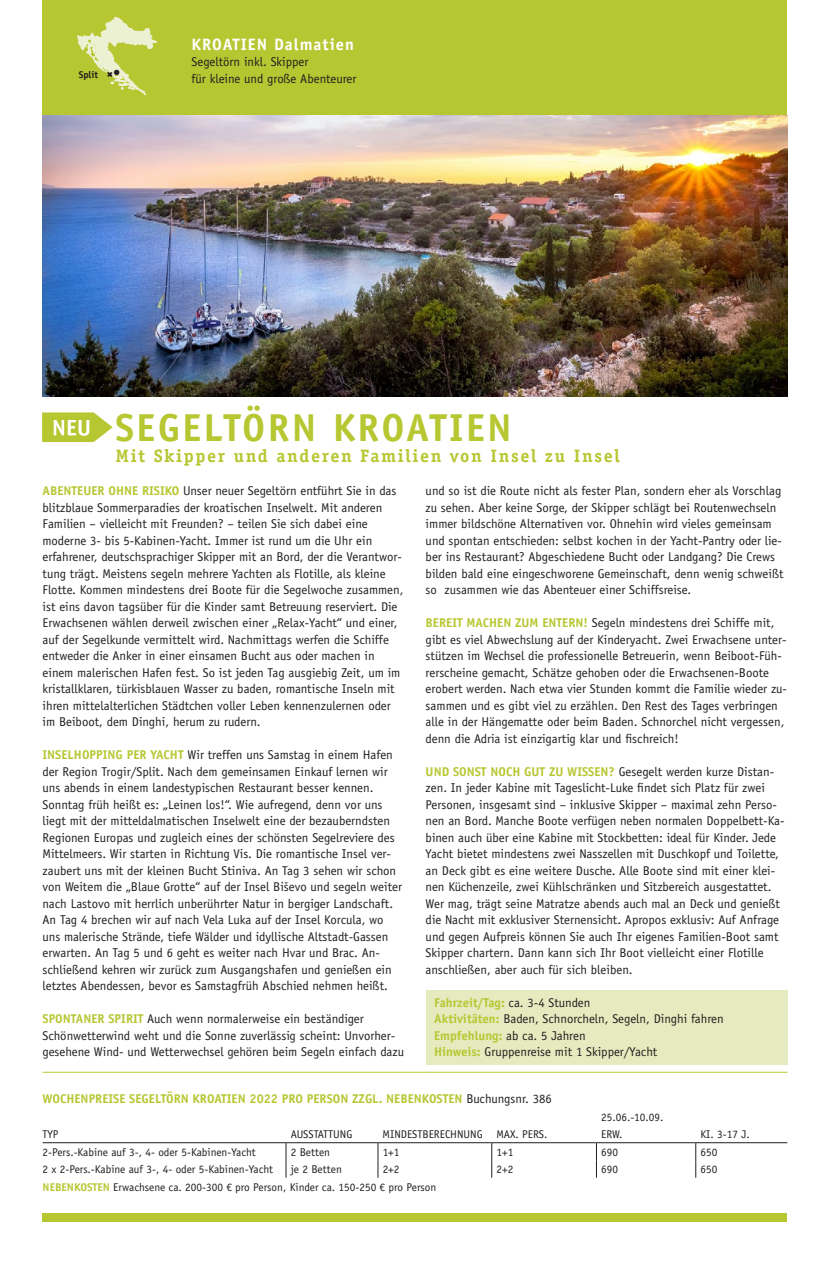
<style>
.page{position:relative;width:830px;height:1263px;background:#fff}
.page>*{position:absolute;margin:0;border:0;box-sizing:border-box;transform-origin:0 0}
.t1{font:700 39px "Officina Sans Std";letter-spacing:.06em;color:#b7c732}
.t2{font:700 18px "Officina Serif Std";letter-spacing:.09em;color:#b7c732}
.t3{font:700 16.5px "Officina Sans Std";letter-spacing:.06em;color:#fff}
.t4{font:12.75px/16.5px "Officina Sans Std";color:#231f20}
.t5{font:700 12.75px "Officina Sans Std";color:#b7c732}
.t6{font:11.25px/17.5px "Officina Sans Std";color:#231f20}
.t7{font:700 9.75px "Officina Sans Std";color:#231f20}
.s1{font-weight:700;color:#b7c732}
.s2{font-weight:400;color:#231f20}
</style>
<div class="page">
<div style="left:43px;top:0;width:744px;height:116px;background:#b7c732"></div>
<svg style="left:77px;top:16px;width:80px;height:80px"></svg>
<img style="left:43px;top:116px;width:744px;height:280px">
<div style="left:43px;top:1213px;width:744px;height:8px;background:#b7c732"></div>
<svg style="left:42px;top:412px;width:71px;height:30px"></svg>
<div style="left:425px;top:990px;width:362px;height:74px;background:#e6ebbf"></div>
<hr style="left:43px;top:1142px;width:243px;height:1px;background:#231f20">
<hr style="left:286px;top:1142px;width:92px;height:1px;background:#231f20">
<hr style="left:378px;top:1142px;width:113px;height:1px;background:#231f20">
<hr style="left:491px;top:1142px;width:105px;height:1px;background:#231f20">
<hr style="left:596px;top:1142px;width:99px;height:1px;background:#231f20">
<hr style="left:695px;top:1142px;width:91px;height:1px;background:#231f20">
<svg style="left:285px;top:1143px;width:1px;height:35px"></svg>
<svg style="left:377px;top:1143px;width:1px;height:35px"></svg>
<svg style="left:491px;top:1143px;width:1px;height:35px"></svg>
<svg style="left:695px;top:1143px;width:1px;height:35px"></svg>
<hr style="left:43px;top:1072px;width:744px;height:1px;background:#b7c732">
<p class="t7" style="left:79px;top:69px;width:43px">Split ✖●</p>
<p class="t3" style="left:191px;top:34px;width:164px">KROATIEN Dalmatien</p>
<p class="t4" style="left:191px;top:53px;width:166px">Segeltörn inkl. Skipper<br>für kleine und große Abenteurer</p>
<h1 class="t1" style="left:115px;top:403px;width:397px">SEGELTÖRN KROATIEN</h1>
<h2 class="t2" style="left:115px;top:445px;width:505px">Mit Skipper und anderen Familien von Insel zu Insel</h2>
<p class="t4" style="left:425px;top:482px;width:359px">und so ist die Route nicht als fester Plan, sondern eher als Vorschlag zu sehen. Aber keine Sorge, der Skipper schlägt bei Routenwechseln immer bildschöne Alternativen vor. Ohnehin wird vieles gemeinsam und spontan entschieden: selbst kochen in der Yacht-Pantry oder lie&shy;ber ins Restaurant? Abgeschiedene Bucht oder Landgang? Die Crews bilden bald eine eingeschworene Gemeinschaft, denn wenig schweißt so zusammen wie das Abenteuer einer Schiffsreise.</p>
<p class="t4" style="left:425px;top:614px;width:363px"><span class="s1">BEREIT MACHEN ZUM ENTERN!</span> Segeln mindestens drei Schiffe mit, gibt es viel Abwechslung auf der Kinderyacht. Zwei Erwachsene unter&shy;stützen im Wechsel die professionelle Betreuerin, wenn Beiboot-Füh&shy;rerscheine gemacht, Schätze gehoben oder die Erwachsenen-Boote erobert werden. Nach etwa vier Stunden kommt die Familie wieder zu&shy;sammen und es gibt viel zu erzählen. Den Rest des Tages verbringen alle in der Hängematte oder beim Baden. Schnorchel nicht vergessen, denn die Adria ist einzigartig klar und fischreich!</p>
<p class="t4" style="left:425px;top:763px;width:360px"><span class="s1">UND SONST NOCH GUT ZU WISSEN?</span> Gesegelt werden kurze Distan&shy;zen. In jeder Kabine mit Tageslicht-Luke findet sich Platz für zwei Personen, insgesamt sind – inklusive Skipper – maximal zehn Perso&shy;nen an Bord. Manche Boote verfügen neben normalen Doppelbett-Ka&shy;binen auch über eine Kabine mit Stockbetten: ideal für Kinder. Jede Yacht bietet mindestens zwei Nasszellen mit Duschkopf und Toilette, an Deck gibt es eine weitere Dusche. Alle Boote sind mit einer klei&shy;nen Küchenzeile, zwei Kühlschränken und Sitzbereich ausgestattet.<br>Wer mag, trägt seine Matratze abends auch mal an Deck und genießt die Nacht mit exklusiver Sternensicht. Apropos exklusiv: Auf Anfrage und gegen Aufpreis können Sie auch Ihr eigenes Familien-Boot samt Skipper chartern. Dann kann sich Ihr Boot vielleicht einer Flotille anschließen, aber auch für sich bleiben.</p>
<p class="t4" style="left:434px;top:994px;width:291px"><span class="s1">Fahrzeit/Tag:</span> ca. 3-4 Stunden<br><span class="s1">Aktivitäten:</span> Baden, Schnorcheln, Segeln, Dinghi fahren <span class="s1">Empfehlung:</span> ab ca. 5 Jahren<br><span class="s1">Hinweis:</span> Gruppenreise mit 1 Skipper/Yacht</p>
<p class="t5" style="left:43px;top:1091px;width:510px">WOCHENPREISE SEGELTÖRN KROATIEN 2022 PRO PERSON ZZGL. NEBENKOSTEN <span class="s2">Buchungsnr. 386</span></p>
<p class="t6" style="left:43px;top:1125px;width:18px">TYP</p>
<p class="t6" style="left:290px;top:1125px;width:63px">AUSSTATTUNG</p>
<p class="t6" style="left:382px;top:1125px;width:166px">MINDESTBERECHNUNG MAX. PERS.</p>
<p class="t4" style="left:43px;top:482px;width:362px"><span class="s1">ABENTEUER OHNE RISIKO</span> Unser neuer Segeltörn entführt Sie in das blitzblaue Sommerparadies der kroatischen Inselwelt. Mit anderen Familien – vielleicht mit Freunden? – teilen Sie sich dabei eine moderne 3- bis 5-Kabinen-Yacht. Immer ist rund um die Uhr ein erfahrener, deutschsprachiger Skipper mit an Bord, der die Verantwor&shy;tung trägt. Meistens segeln mehrere Yachten als Flotille, als kleine Flotte. Kommen mindestens drei Boote für die Segelwoche zusammen, ist eins davon tagsüber für die Kinder samt Betreuung reserviert. Die Erwachsenen wählen derweil zwischen einer „Relax-Yacht“ und einer, auf der Segelkunde vermittelt wird. Nachmittags werfen die Schiffe entweder die Anker in einer einsamen Bucht aus oder machen in einem malerischen Hafen fest. So ist jeden Tag ausgiebig Zeit, um im kristallklaren, türkisblauen Wasser zu baden, romantische Inseln mit ihren mittelalterlichen Städtchen voller Leben kennenzulernen oder im Beiboot, dem Dinghi, herum zu rudern.</p>
<p class="t4" style="left:43px;top:746px;width:361px"><span class="s1">INSELHOPPING PER YACHT</span> Wir treffen uns Samstag in einem Hafen der Region Trogir/Split. Nach dem gemeinsamen Einkauf lernen wir uns abends in einem landestypischen Restaurant besser kennen.<br>Sonntag früh heißt es: „Leinen los!“. Wie aufregend, denn vor uns liegt mit der mitteldalmatischen Inselwelt eine der bezauberndsten Regionen Europas und zugleich eines der schönsten Segelreviere des Mittelmeers. Wir starten in Richtung Vis. Die romantische Insel ver&shy;zaubert uns mit der kleinen Bucht Stiniva. An Tag 3 sehen wir schon von Weitem die „Blaue Grotte“ auf der Insel Biševo und segeln weiter nach Lastovo mit herrlich unberührter Natur in bergiger Landschaft.<br>An Tag 4 brechen wir auf nach Vela Luka auf der Insel Korcula, wo uns malerische Strände, tiefe Wälder und idyllische Altstadt-Gassen erwarten. An Tag 5 und 6 geht es weiter nach Hvar und Brac. An&shy;schließend kehren wir zurück zum Ausgangshafen und genießen ein letztes Abendessen, bevor es Samstagfrüh Abschied nehmen heißt.</p>
<p class="t4" style="left:43px;top:1010px;width:363px"><span class="s1">SPONTANER SPIRIT</span> Auch wenn normalerweise ein beständiger<br>Schönwetterwind weht und die Sonne zuverlässig scheint: Unvorher&shy;gesehene Wind- und Wetterwechsel gehören beim Segeln einfach dazu</p>
<p class="t6" style="left:601px;top:1108px;width:64px">25.06.-10.09.<br>ERW.</p>
<p class="t6" style="left:700px;top:1125px;width:51px">KI. 3-17 J.</p>
<p class="t6" style="left:43px;top:1143px;width:215px">2-Pers.-Kabine auf 3-, 4- oder 5-Kabinen-Yacht</p>
<p class="t6" style="left:290px;top:1143px;width:41px">2 Betten</p>
<p class="t6" style="left:382px;top:1143px;width:18px">1+1</p>
<p class="t6" style="left:496px;top:1143px;width:18px">1+1</p>
<p class="t6" style="left:601px;top:1143px;width:18px">690</p>
<p class="t6" style="left:700px;top:1143px;width:18px">650</p>
<p class="t6" style="left:43px;top:1160px;width:232px">2 x 2-Pers.-Kabine auf 3-, 4- oder 5-Kabinen-Yacht</p>
<p class="t6" style="left:290px;top:1160px;width:53px">je 2 Betten</p>
<p class="t6" style="left:382px;top:1160px;width:18px">2+2</p>
<p class="t6" style="left:496px;top:1160px;width:18px">2+2</p>
<p class="t6" style="left:601px;top:1160px;width:18px">690</p>
<p class="t6" style="left:700px;top:1160px;width:18px">650</p>
<p class="t6" style="left:43px;top:1178px;width:395px"><span class="s1">NEBENKOSTEN</span> Erwachsene ca. 200-300 € pro Person, Kinder ca. 150-250 € pro Person</p>
</div>
